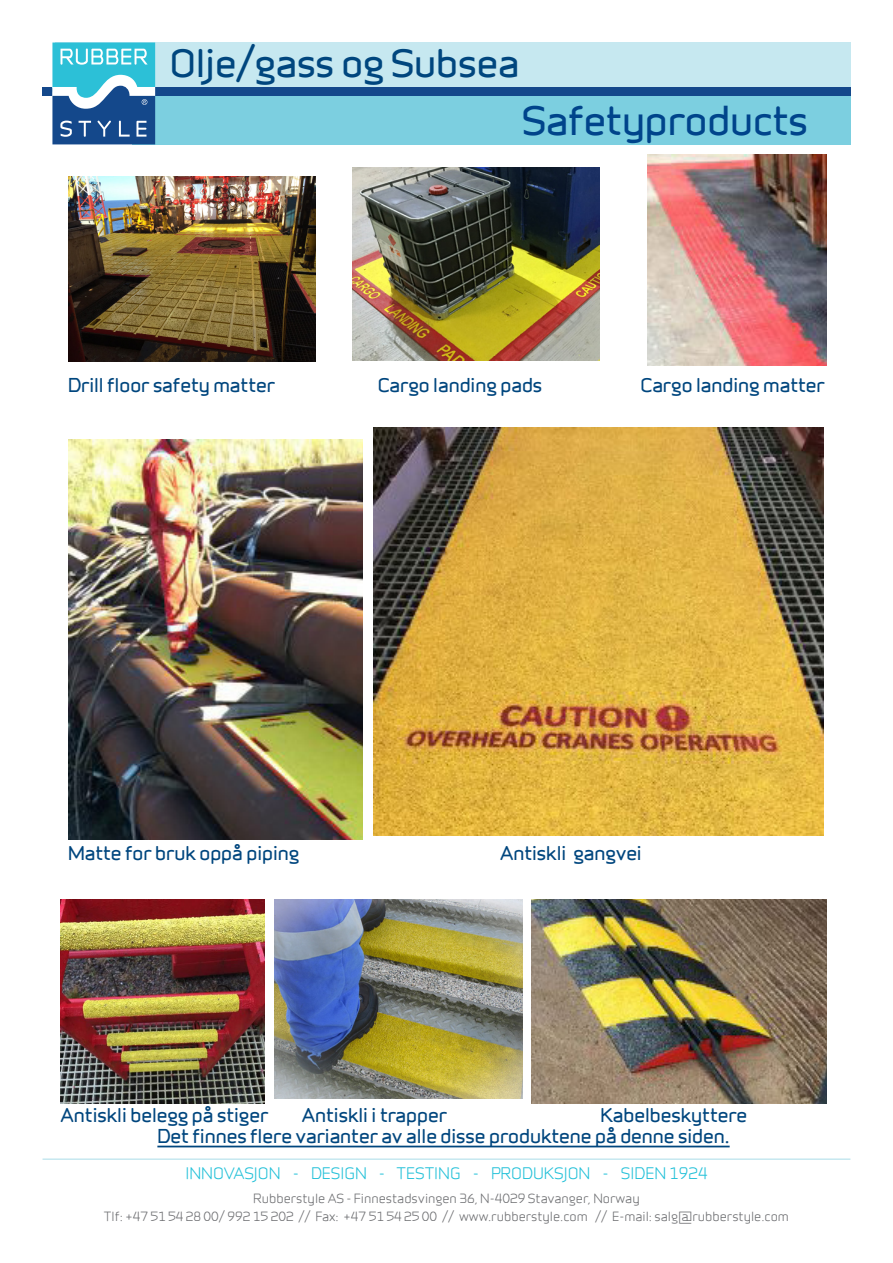
<style>
.page{position:relative;width:893px;height:1263px;background:#fff}
.page>*{position:absolute;margin:0;border:0;box-sizing:border-box;transform-origin:0 0}
.t1{font:37.5px "Infinity T Bold";color:#00448b}
.t2{font:36px "Infinity T Bold";color:#00467e}
.t3{font:18px "Infinity T Bold";color:#00467e}
.t4{font:15px "Infinity T Medium";color:#21c0d8}
.t5{font:12px "Infinity T Medium";color:#6c6d70}
</style>
<div class="page">
<div style="left:55px;top:43px;width:795px;height:51px;background:#c6e8f0"></div>
<div style="left:132px;top:94px;width:718px;height:51px;background:#7ccfe0"></div>
<div style="left:155px;top:87px;width:695px;height:9px;background:#14488b"></div>
<div style="left:43px;top:87px;width:9px;height:9px;background:#14488b"></div>
<svg style="left:52px;top:43px;width:103px;height:101px;background:#4d99be"></svg>
<hr style="left:43px;top:1158px;width:807px;height:2px;background:#c6e8f0">
<img style="left:275px;top:899px;width:247px;height:199px">
<img style="left:352px;top:168px;width:248px;height:192px">
<img style="left:68px;top:176px;width:248px;height:186px">
<img style="left:61px;top:899px;width:204px;height:204px">
<img style="left:648px;top:155px;width:178px;height:210px">
<img style="left:68px;top:439px;width:294px;height:400px">
<img style="left:373px;top:427px;width:450px;height:409px">
<img style="left:532px;top:899px;width:294px;height:204px">
<hr style="left:157px;top:1146px;width:573px;height:1px;background:#00467e">
<p class="t2" style="left:170px;top:36px;width:351px">Olje/gass og Subsea</p>
<p class="t1" style="left:522px;top:93px;width:287px">Safetyproducts</p>
<p class="t3" style="left:68px;top:372px;width:208px">Drill floor safety matter</p>
<p class="t3" style="left:378px;top:372px;width:166px">Cargo landing pads</p>
<p class="t3" style="left:640px;top:372px;width:186px">Cargo landing matter</p>
<p class="t3" style="left:68px;top:840px;width:233px">Matte for bruk oppå piping</p>
<p class="t3" style="left:500px;top:840px;width:143px">Antiskli gangvei</p>
<p class="t3" style="left:61px;top:1101px;width:209px">Antiskli belegg på stiger</p>
<p class="t3" style="left:302px;top:1101px;width:147px">Antiskli i trapper</p>
<p class="t3" style="left:601px;top:1101px;width:148px">Kabelbeskyttere</p>
<p class="t3" style="left:157px;top:1123px;width:574px">Det finnes flere varianter av alle disse produktene på denne siden.</p>
<p class="t4" style="left:185px;top:1163px;width:524px">INNOVASJON - DESIGN - TESTING - PRODUKSJON - SIDEN 1924</p>
<p class="t5" style="left:253px;top:1189px;width:388px">Rubberstyle AS - Finnestadsvingen 36, N-4029 Stavanger, Norway</p>
<p class="t5" style="left:104px;top:1207px;width:686px">Tlf: +47 51 54 28 00/ 992 15 202 // Fax: +47 51 54 25 00 // www.rubberstyle.com // E-mail: salg@rubberstyle.com</p>
</div>
